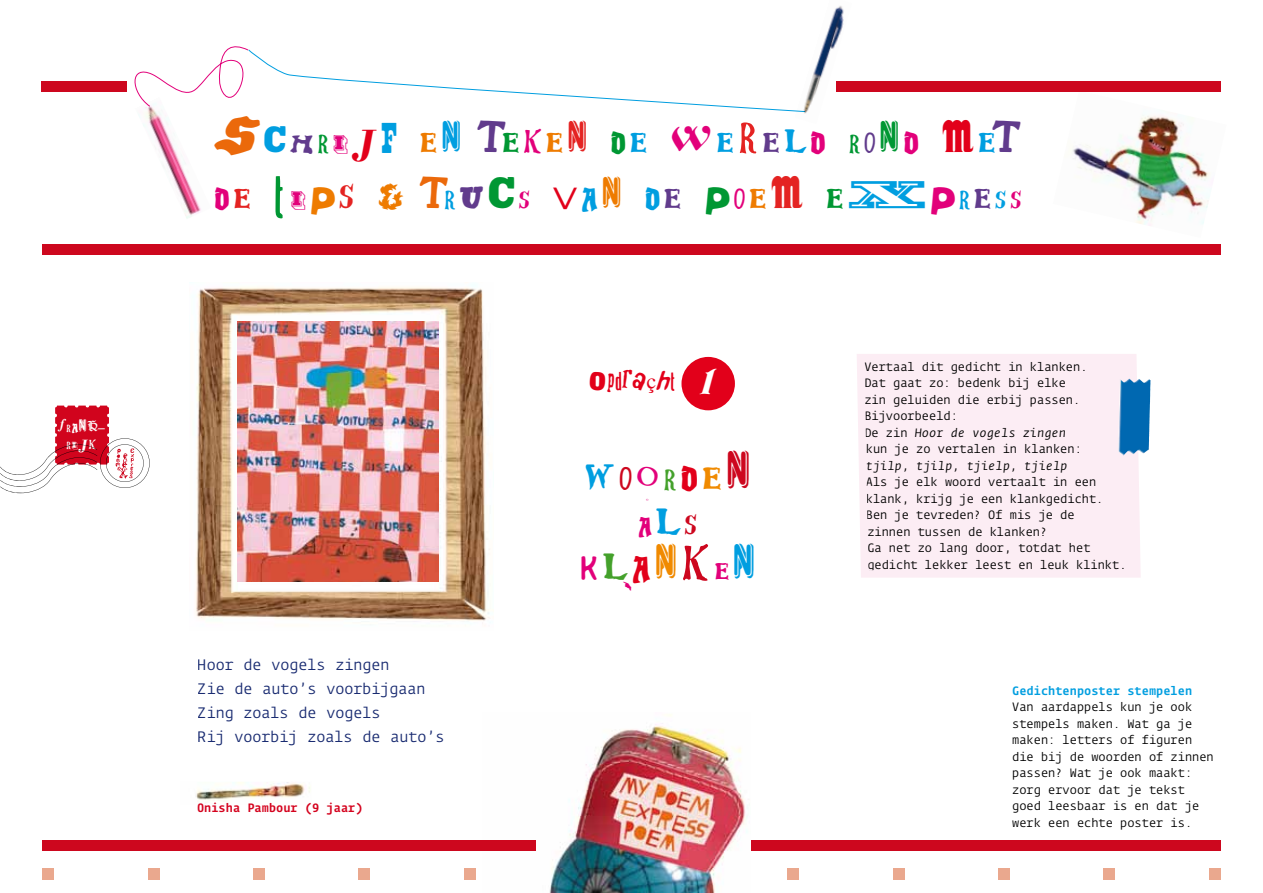
<style>
.page{position:relative;width:1263px;height:893px;background:#fff}
.page>*{position:absolute;margin:0;border:0;box-sizing:border-box;transform-origin:0 0}
.t1{font:46.5px "P22 Dada Alt";color:#009ee0}
.t2{font:37.95px "P22 Dada";color:#e2007a}
.t3{font:33.9px/56.7px "P22 Dada Alt";letter-spacing:.07em;color:#009ee0}
.t4{font:28.5px "P22 Dada Alt";color:#e2007a}
.t5{font:25.5px "P22 Dada";color:#e2001a}
.t6{font:15px/24px "Fedra Mono Std";color:#192b71}
.t7{font:13.5px/16.2px "P22 Dada Alt";color:#fff;text-align:center}
.t8{font:12px/16.5px "Fedra Mono Std";color:#000}
.t9{font:italic 12px "Fedra Mono Std";color:#000}
.t10{font:500 12px "Fedra Mono Std";color:#009ee0}
.t11{font:500 12px "Fedra Mono Std";color:#d4021d}
.s1{font-size:29.7px;color:#eb690b}
.s2{font-size:28.35px}
.s3{color:#613b8c}
.s4{color:#009733}
.s5{color:#e2007a}
.s6{color:#e2001a}
.s7{color:#ee7b00}
.s8{color:#e42322}
.s9{font-size:46.05px;color:#e2007a}
.s10{font-size:55.5px;color:#e42322}
.s11{font-family:"P22 Dada";font-size:58.5px;color:#009733}
.s12{font-size:46.05px;color:#e42322}
.s13{font-family:"Flames";color:#ee7b00}
.s14{color:#eb690b}
.s15{color:#fff}
.s16{font-size:37.95px;color:#cd071e}
.s17{font-family:"P22 Dada";font-size:37.95px;color:#e2007a}
.s18{font-size:37.95px;color:#44a12b}
.s19{font-size:37.95px;color:#e2001a}
.s20{font-size:37.95px;color:#f08a00}
.s21{font-size:41.1px;color:#cd071e}
.s22{font-size:37.95px;color:#009ee0}
.s23{font-family:"P22 Dada Alt";color:#44a12b}
.s24{font-family:"P22 Dada Alt";color:#e2001a}
.s25{font-family:"P22 Dada Alt";color:#f08a00}
.s26{font-family:"P22 Dada Alt";font-size:50.4px;color:#cd071e}
.s27{font-family:"P22 Dada Alt";font-size:28.5px}
.s28{font-family:"P22 Dada Alt";color:#009ee0}
.s29{font-style:italic}
</style>
<div class="page">
<img style="left:138px;top:114px;width:63px;height:105px">
<img style="left:806px;top:6px;width:46px;height:107px">
<svg style="left:134px;top:46px;width:672px;height:68px"></svg>
<img style="left:1144px;top:91px;width:77px;height:135px">
<img style="left:195px;top:284px;width:295px;height:338px">
<img style="left:238px;top:321px;width:201px;height:261px">
<svg style="left:0;top:406px;width:150px;height:88px"></svg>
<img style="left:111px;top:447px;width:26px;height:32px">
<div style="left:681px;top:357px;width:54px;height:53px;background:#e2001a;border-radius:50%"></div>
<svg style="left:853px;top:91px;width:291px;height:487px"></svg>
<img style="left:1119px;top:376px;width:11px;height:27px">
<img style="left:196px;top:782px;width:115px;height:20px">
<img style="left:549px;top:714px;width:199px;height:179px">
<div style="left:43px;top:840px;width:493px;height:11px;background:#cd071e"></div>
<div style="left:751px;top:840px;width:469px;height:11px;background:#cd071e"></div>
<div style="left:358px;top:868px;width:12px;height:12px;background:#eaa88e"></div>
<div style="left:43px;top:868px;width:11px;height:12px;background:#eaa88e"></div>
<div style="left:464px;top:868px;width:11px;height:12px;background:#eaa88e"></div>
<div style="left:148px;top:868px;width:12px;height:12px;background:#eaa88e"></div>
<div style="left:253px;top:868px;width:12px;height:12px;background:#eaa88e"></div>
<div style="left:1103px;top:868px;width:12px;height:12px;background:#eaa88e"></div>
<div style="left:787px;top:868px;width:12px;height:12px;background:#eaa88e"></div>
<div style="left:1209px;top:868px;width:11px;height:12px;background:#eaa88e"></div>
<div style="left:893px;top:868px;width:11px;height:12px;background:#eaa88e"></div>
<div style="left:998px;top:868px;width:12px;height:12px;background:#eaa88e"></div>
<div style="left:836px;top:81px;width:384px;height:10px;background:#cd071e"></div>
<div style="left:42px;top:81px;width:85px;height:10px;background:#cd071e"></div>
<div style="left:42px;top:245px;width:1178px;height:10px;background:#cd071e"></div>
<p class="t7" style="left:58px;top:420px;width:49px">FranK&shy;rijk</p>
<h3 class="t3" style="left:214px;top:113px;width:810px"><span class="s1">S</span><span class="s2">c</span><span class="s3">h</span><span class="s4">r</span><span class="s5">i</span><span class="s6">j</span>f <span class="s7">e</span>n <span class="s3">t</span><span class="s4">e</span><span class="s5">k</span><span class="s7">e</span><span class="s8">n</span> <span class="s4">d</span>e <span class="s9">w</span>e<span class="s10">r</span><span class="s3">e</span>l<span class="s5">d</span> <span class="s4">r</span><span class="s3">o</span><span class="s4">n</span><span class="s5">d</span> <span class="s6">m</span>e<span class="s3">t </span><span class="s5">d</span><span class="s8">e</span> <span class="s11">T</span><span class="s5">i</span><span class="s7">p</span><span class="s12">s</span> <span class="s13">&amp;</span> <span class="s14">t</span>r<span class="s3">u</span><span class="s4">c</span><span class="s5">s</span> <span class="s6">v</span>a<span class="s7">n</span> d<span class="s3">e</span> <span class="s4">p</span><span class="s5">o</span><span class="s7">e</span><span class="s8">m</span> <span class="s4">e</span>x<span class="s5">p</span>r<span class="s3">e</span>s<span class="s5">s</span></h3>
<p class="t6" style="left:198px;top:653px;width:248px">Hoor de vogels zingen<br>Zie de auto’s voorbijgaan<br>Zing zoals de vogels<br>Rij voorbij zoals de auto’s</p>
<p class="t11" style="left:197px;top:800px;width:167px">Onisha Pambour (9 jaar)</p>
<h3 class="t5" style="left:588px;top:365px;width:130px">OPDRACHT <span class="s15">1</span></h3>
<h1 class="t1" style="left:584px;top:447px;width:169px">W<span class="s16">o</span><span class="s17">O</span><span class="s18">r</span><span class="s19">d</span><span class="s20">e</span><span class="s21">n</span></h1>
<h3 class="t4" style="left:637px;top:509px;width:62px">a<span class="s22">l</span><span class="s16">s</span></h3>
<h2 class="t2" style="left:579px;top:549px;width:178px">K<span class="s23">l</span><span class="s24">a</span><span class="s25">n</span><span class="s26">k</span><span class="s27">e</span><span class="s28">n</span></h2>
<p class="t8" style="left:864px;top:358px;width:225px">Vertaal dit gedicht in klanken.<br>Dat gaat zo: bedenk bij elke zin geluiden die erbij passen.<br>Bijvoorbeeld:<br>De zin <span class="s29">Hoor de vogels zingen </span>kun je zo vertalen in klanken:</p>
<p class="t9" style="left:866px;top:458px;width:203px">tjilp, tjilp, tjielp, tjielp</p>
<p class="t8" style="left:866px;top:474px;width:262px">Als je elk woord vertaalt in een klank, krijg je een klankgedicht.<br>Ben je tevreden? Of mis je de<br>zinnen tussen de klanken?<br>Ga net zo lang door, totdat het gedicht lekker leest en leuk klinkt.</p>
<p class="t10" style="left:1012px;top:683px;width:181px">Gedichtenposter stempelen</p>
<p class="t8" style="left:1012px;top:699px;width:203px">Van aardappels kun je ook stempels maken. Wat ga je maken: letters of figuren die bij de woorden of zinnen passen? Wat je ook maakt: zorg ervoor dat je tekst goed leesbaar is en dat je werk een echte poster is.</p>
</div>
